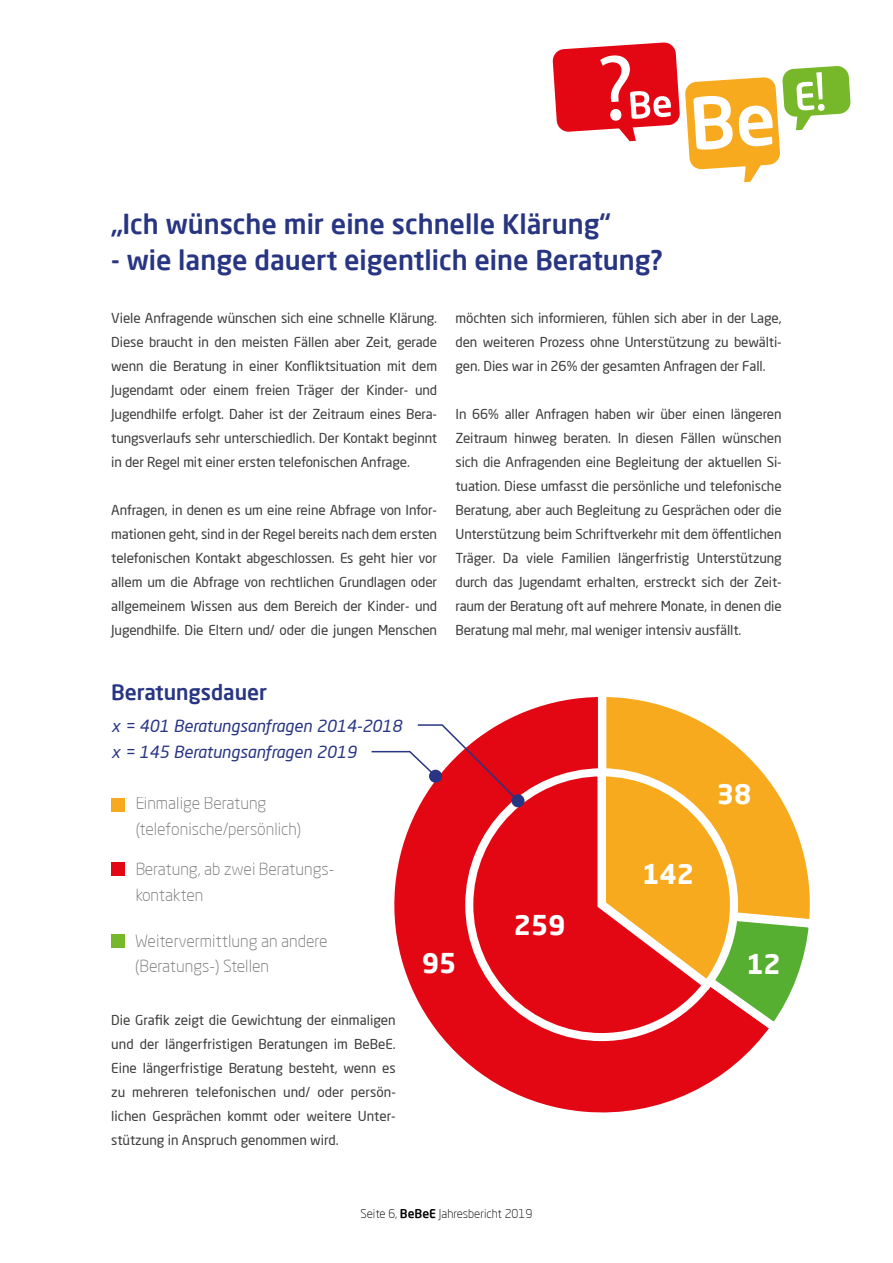
<style>
.page{position:relative;width:893px;height:1263px;background:#fff}
.page>*{position:absolute;margin:0;border:0;box-sizing:border-box;transform-origin:0 0}
.t1{font:500 27px "Neo Sans Pro";color:#283583}
.t2{font:700 26.85px "Neo Sans Pro";color:#fff}
.t3{font:500 21px "Neo Sans Pro";color:#283583}
.t4{font:300 16.5px/25.5px "Neo Sans Pro";color:#3c3c3b}
.t5{font:italic 16.5px/25.5px "Neo Sans Pro";color:#283583}
.t6{font:13.5px/24px "Neo Sans Pro";letter-spacing:-.01em;color:#3c3c3b;text-align:justify}
.t7{font:300 12px "Neo Sans Pro";color:#000}
.s1{font-weight:500}
</style>
<div class="page">
<svg style="left:552px;top:42px;width:299px;height:140px"></svg>
<div style="left:111px;top:862px;width:13px;height:13px;background:#e30613"></div>
<div style="left:111px;top:934px;width:13px;height:13px;background:#76b82a"></div>
<div style="left:111px;top:798px;width:13px;height:13px;background:#f8aa1f"></div>
<svg style="left:394px;top:697px;width:367px;height:416px"></svg>
<svg style="left:594px;top:697px;width:167px;height:67px"></svg>
<svg style="left:718px;top:764px;width:92px;height:274px"></svg>
<svg style="left:461px;top:764px;width:257px;height:281px;background:#eb4e30"></svg>
<svg style="left:371px;top:723px;width:149px;height:79px"></svg>
<div style="left:511px;top:794px;width:14px;height:13px;background:#283583;border-radius:50%"></div>
<div style="left:429px;top:770px;width:13px;height:13px;background:#283583;border-radius:50%"></div>
<h1 class="t1" style="left:111px;top:207px;width:501px">„Ich wünsche mir eine schnelle Klärung“</h1>
<h1 class="t1" style="left:111px;top:243px;width:553px">- wie lange dauert eigentlich eine Beratung?</h1>
<p class="t6" style="left:456px;top:306px;width:328px">möchten sich informieren, fühlen sich aber in der Lage, den weiteren Prozess ohne Unterstützung zu bewälti&shy;gen. Dies war in 26% der gesamten Anfragen der Fall.</p>
<p class="t6" style="left:456px;top:402px;width:328px">In 66% aller Anfragen haben wir über einen längeren Zeitraum hinweg beraten. In diesen Fällen wünschen sich die Anfragenden eine Begleitung der aktuellen Si&shy;tuation. Diese umfasst die persönliche und telefonische Beratung, aber auch Begleitung zu Gesprächen oder die Unterstützung beim Schriftverkehr mit dem öffentlichen Träger. Da viele Familien längerfristig Unterstützung durch das Jugendamt erhalten, erstreckt sich der Zeit&shy;raum der Beratung oft auf mehrere Monate, in denen die Beratung mal mehr, mal weniger intensiv ausfällt.</p>
<p class="t6" style="left:111px;top:306px;width:327px">Viele Anfragende wünschen sich eine schnelle Klärung.<br>Diese braucht in den meisten Fällen aber Zeit, gerade wenn die Beratung in einer Konfliktsituation mit dem Jugendamt oder einem freien Träger der Kinder- und Jugendhilfe erfolgt. Daher ist der Zeitraum eines Bera&shy;tungsverlaufs sehr unterschiedlich. Der Kontakt beginnt in der Regel mit einer ersten telefonischen Anfrage.</p>
<p class="t6" style="left:111px;top:498px;width:327px">Anfragen, in denen es um eine reine Abfrage von Infor&shy;mationen geht, sind in der Regel bereits nach dem ersten telefonischen Kontakt abgeschlossen. Es geht hier vor allem um die Abfrage von rechtlichen Grundlagen oder allgemeinem Wissen aus dem Bereich der Kinder- und Jugendhilfe. Die Eltern und/ oder die jungen Menschen</p>
<h3 class="t3" style="left:111px;top:679px;width:157px">Beratungsdauer</h3>
<p class="t5" style="left:111px;top:713px;width:292px">x = 401 Beratungsanfragen 2014-2018 x = 145 Beratungsanfragen 2019</p>
<p class="t4" style="left:135px;top:790px;width:167px">Einmalige Beratung (telefonische/persönlich)</p>
<p class="t4" style="left:135px;top:856px;width:201px">Beratung, ab zwei Beratungs&shy;kontakten</p>
<p class="t4" style="left:135px;top:928px;width:194px">Weitervermittlung an andere (Beratungs-) Stellen</p>
<p class="t6" style="left:111px;top:1007px;width:286px">Die Grafik zeigt die Gewichtung der einmaligen und der längerfristigen Beratungen im BeBeE.<br>Eine längerfristige Beratung besteht, wenn es zu mehreren telefonischen und/ oder persön&shy;lichen Gesprächen kommt oder weitere Unter&shy;stützung in Anspruch genommen wird.</p>
<h2 class="t2" style="left:514px;top:908px;width:53px">259</h2>
<h2 class="t2" style="left:642px;top:857px;width:53px">142</h2>
<h2 class="t2" style="left:717px;top:776px;width:36px">38</h2>
<h2 class="t2" style="left:422px;top:945px;width:36px">95</h2>
<h2 class="t2" style="left:746px;top:947px;width:36px">12</h2>
<p class="t7" style="left:360px;top:1206px;width:174px">Seite 6, <span class="s1">BeBeE</span> Jahresbericht 2019</p>
</div>
